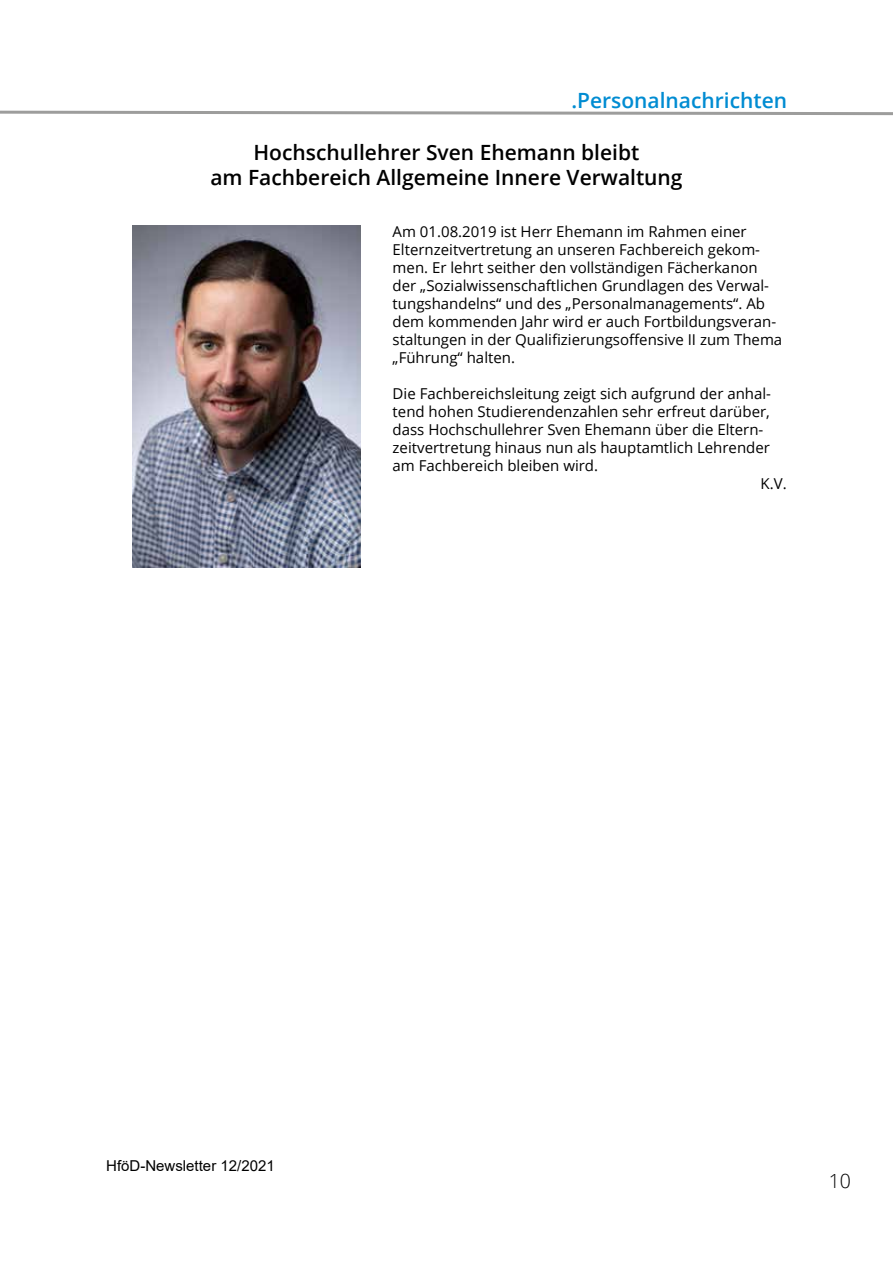
<style>
.page{position:relative;width:893px;height:1263px;background:#fff}
.page>*{position:absolute;margin:0;border:0;box-sizing:border-box;transform-origin:0 0}
.t1{font:600 21px/25.2px "Open Sans";color:#000;text-align:center}
.t2{font:600 21px "Open Sans";color:#008cd2}
.t3{font:300 19.5px "Open Sans";color:#000}
.t4{font:15px/18px "Open Sans";color:#000}
.t5{font:15px "Arial";color:#000}
</style>
<div class="page">
<svg style="left:0;top:110px;width:893px;height:6px"></svg>
<img style="left:133px;top:225px;width:228px;height:342px">
<h1 class="t2" style="left:571px;top:86px;width:217px">.Personalnachrichten</h1>
<h1 class="t1" style="left:210px;top:139px;width:474px">Hochschullehrer Sven Ehemann bleibt<br>am Fachbereich Allgemeine Innere Verwaltung</h1>
<p class="t4" style="left:393px;top:222px;width:391px">Am 01.08.2019 ist Herr Ehemann im Rahmen einer Elternzeitvertretung an unseren Fachbereich gekom&shy;men. Er lehrt seither den vollständigen Fächerkanon der „Sozialwissenschaftlichen Grundlagen des Verwal&shy;tungshandelns“ und des „Personalmanagements“. Ab dem kommenden Jahr wird er auch Fortbildungsveran&shy;staltungen in der Qualifizierungsoffensive II zum Thema „Führung“ halten.</p>
<p class="t4" style="left:393px;top:384px;width:380px">Die Fachbereichsleitung zeigt sich aufgrund der anhal-</p>
<p class="t4" style="left:393px;top:402px;width:379px">tend hohen Studierendenzahlen sehr erfreut darüber,</p>
<p class="t4" style="left:393px;top:420px;width:372px">dass Hochschullehrer Sven Ehemann über die Eltern-</p>
<p class="t4" style="left:393px;top:438px;width:379px">zeitvertretung hinaus nun als hauptamtlich Lehrender</p>
<p class="t4" style="left:393px;top:456px;width:207px">am Fachbereich bleiben wird.</p>
<p class="t4" style="left:761px;top:474px;width:28px">K.V.</p>
<p class="t5" style="left:106px;top:1156px;width:170px">HföD-Newsletter 12/2021</p>
<h2 class="t3" style="left:829px;top:1168px;width:24px">10</h2>
</div>
